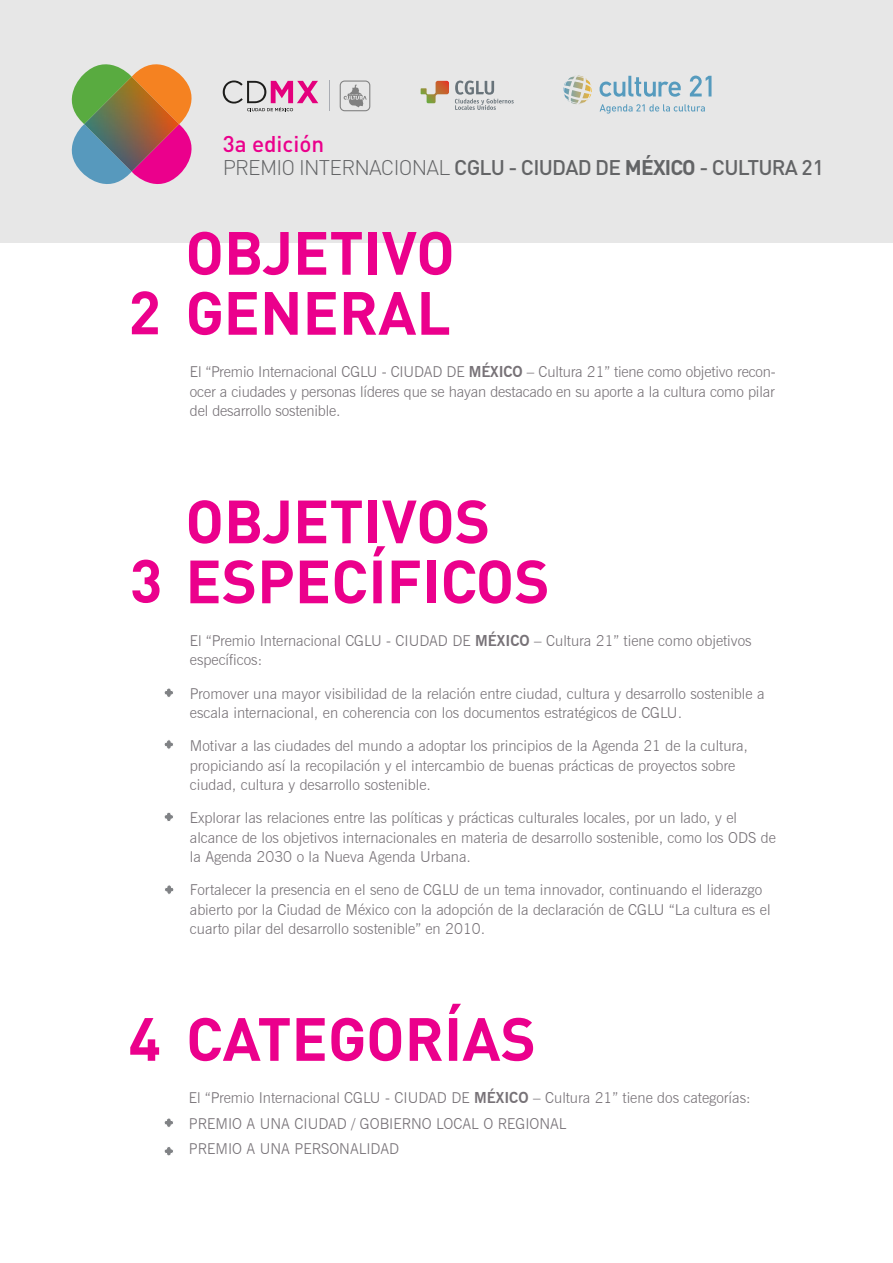
<style>
.page{position:relative;width:893px;height:1263px;background:#fff}
.page>*{position:absolute;margin:0;border:0;box-sizing:border-box;transform-origin:0 0}
.t1{font:700 60px/60px "DIN Pro";color:#eb008c;text-align:right}
.t2{font:500 22.5px "DIN Pro";color:#eb008c}
.t3{font:500 21px "DIN Pro";letter-spacing:-.035em;color:#636466}
.t4{font:300 15px/19.5px "News Gothic BT";color:#777277}
.s1{font-weight:300}
.s2{font-weight:700}
</style>
<div class="page">
<div style="left:0;top:0;width:893px;height:242px;background:#e7e7e7"></div>
<svg style="left:71px;top:64px;width:121px;height:120px"></svg>
<img style="left:84px;top:77px;width:95px;height:47px">
<img style="left:84px;top:124px;width:95px;height:48px">
<svg style="left:340px;top:81px;width:30px;height:30px"></svg>
<hr style="left:329px;top:81px;width:1px;height:30px;background:#a9acb3">
<svg style="left:223px;top:81px;width:95px;height:30px"></svg>
<svg style="left:600px;top:104px;width:105px;height:10px"></svg>
<svg style="left:599px;top:76px;width:112px;height:21px"></svg>
<svg style="left:563px;top:76px;width:28px;height:16px"></svg>
<svg style="left:421px;top:81px;width:28px;height:22px"></svg>
<svg style="left:455px;top:81px;width:59px;height:29px"></svg>
<svg style="left:164px;top:688px;width:9px;height:9px"></svg>
<svg style="left:164px;top:740px;width:9px;height:9px"></svg>
<svg style="left:164px;top:812px;width:9px;height:9px"></svg>
<svg style="left:164px;top:1118px;width:9px;height:9px"></svg>
<svg style="left:164px;top:1147px;width:9px;height:9px"></svg>
<svg style="left:165px;top:885px;width:9px;height:9px"></svg>
<h2 class="t2" style="left:223px;top:129px;width:103px">3a edición</h2>
<h3 class="t3" style="left:223px;top:153px;width:603px"><span class="s1">PREMIO INTERNACIONAL</span> CGLU - CIUDAD DE <span class="s2">MÉXICO</span> - CULTURA 21</h3>
<h1 class="t1" style="left:128px;top:221px;width:328px">OBJETIVO<br>2 GENERAL</h1>
<p class="t4" style="left:190px;top:362px;width:587px;text-align:justify">El “Premio Internacional CGLU - CIUDAD DE <span class="s2">MÉXICO</span> – Cultura 21” tiene como objetivo recon&shy;ocer a ciudades y personas líderes que se hayan destacado en su aporte a la cultura como pilar del desarrollo sostenible.</p>
<h1 class="t1" style="left:185px;top:489px;width:306px">OBJETIVOS</h1>
<h1 class="t1" style="left:130px;top:549px;width:421px">3 ESPECÍFICOS</h1>
<p class="t4" style="left:190px;top:631px;width:563px">El “Premio Internacional CGLU - CIUDAD DE <span class="s2">MÉXICO</span> – Cultura 21” tiene como objetivos específicos:</p>
<p class="t4" style="left:190px;top:683px;width:576px">Promover una mayor visibilidad de la relación entre ciudad, cultura y desarrollo sostenible a escala internacional, en coherencia con los documentos estratégicos de CGLU.</p>
<p class="t4" style="left:190px;top:736px;width:560px">Motivar a las ciudades del mundo a adoptar los principios de la Agenda 21 de la cultura, propiciando así la recopilación y el intercambio de buenas prácticas de proyectos sobre ciudad, cultura y desarrollo sostenible.</p>
<p class="t4" style="left:190px;top:808px;width:587px">Explorar las relaciones entre las políticas y prácticas culturales locales, por un lado, y el alcance de los objetivos internacionales en materia de desarrollo sostenible, como los ODS de la Agenda 2030 o la Nueva Agenda Urbana.</p>
<p class="t4" style="left:190px;top:880px;width:582px">Fortalecer la presencia en el seno de CGLU de un tema innovador, continuando el liderazgo abierto por la Ciudad de México con la adopción de la declaración de CGLU “La cultura es el cuarto pilar del desarrollo sostenible” en 2010.</p>
<h1 class="t1" style="left:128px;top:1007px;width:409px">4 CATEGORÍAS</h1>
<p class="t4" style="left:189px;top:1085px;width:563px;line-height:25.5px">El “Premio Internacional CGLU - CIUDAD DE <span class="s2">MÉXICO</span> – Cultura 21” tiene dos categorías:<br>PREMIO A UNA CIUDAD / GOBIERNO LOCAL O REGIONAL<br>PREMIO A UNA PERSONALIDAD</p>
</div>
